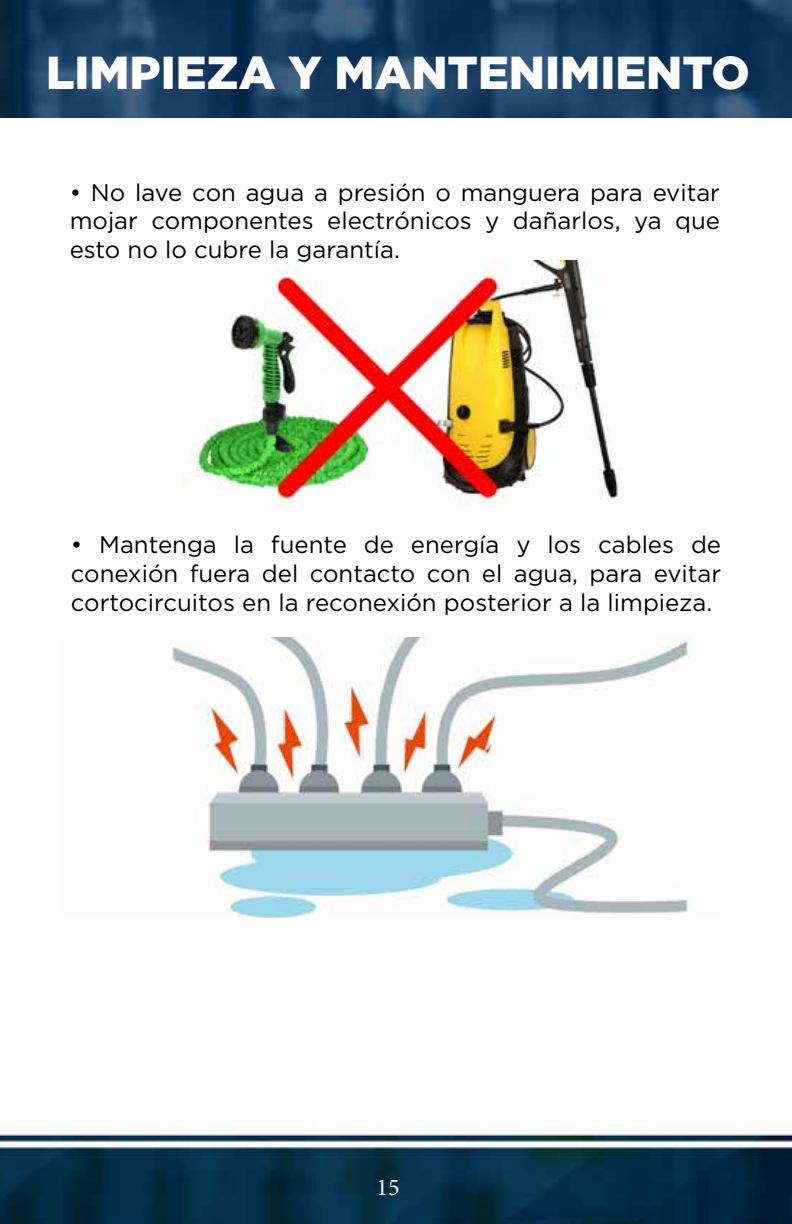
<style>
.page{position:relative;width:792px;height:1224px;background:#fff}
.page>*{position:absolute;margin:0;border:0;box-sizing:border-box;transform-origin:0 0}
.t1{font:900 46.2px "Gotham";color:#fff}
.t2{font:24px/28.8px "Gotham";color:#000;text-align:justify}
.t3{font:24px "Minion Pro";color:#fff}
</style>
<div class="page">
<img style="left:0;top:1134px;width:792px;height:90px">
<img style="left:183px;top:260px;width:439px;height:248px">
<img style="left:0;top:0;width:792px;height:118px">
<img style="left:171px;top:638px;width:519px;height:279px">
<h1 class="t1" style="left:46px;top:41px;width:706px">LIMPIEZA Y MANTENIMIENTO</h1>
<p class="t2" style="left:70px;top:177px;width:652px">• No lave con agua a presión o manguera para evitar mojar componentes electrónicos y dañarlos, ya que esto no lo cubre la garantía.</p>
<p class="t2" style="left:71px;top:530px;width:652px">• Mantenga la fuente de energía y los cables de conexión fuera del contacto con el agua, para evitar cortocircuitos en la reconexión posterior a la limpieza.</p>
<p class="t3" style="left:377px;top:1171px;width:25px">15</p>
</div>
